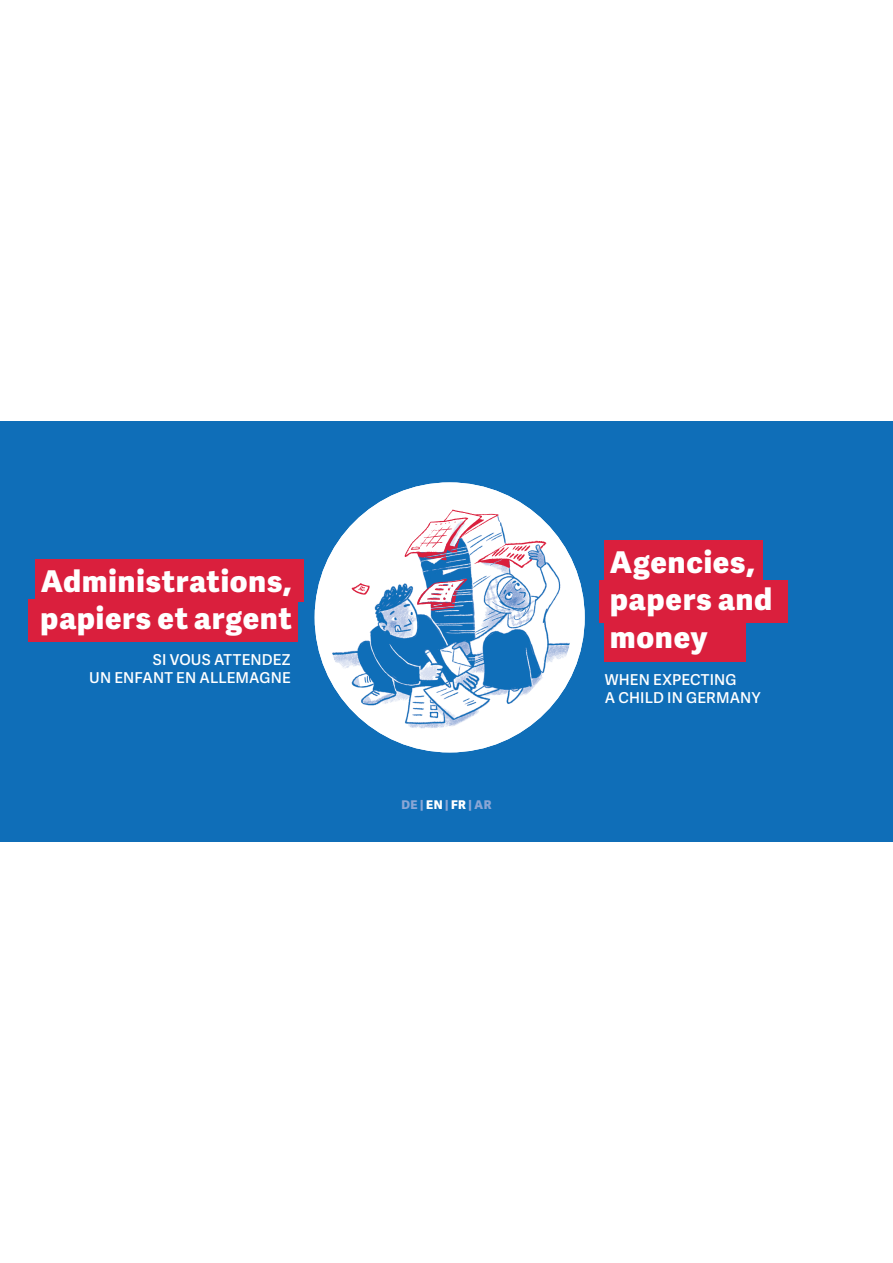
<style>
.page{position:relative;width:893px;height:1263px;background:#fff}
.page>*{position:absolute;margin:0;border:0;box-sizing:border-box;transform-origin:0 0}
.dt_Überschrift{font:800 30px/37.5px "Adelle Sans ARA";letter-spacing:.03em;color:#fff}
.t1{font:600 15px/18px "Adelle Sans ARA";letter-spacing:.01em;color:#fff;text-align:right}
.dt_Überschrift-2{font:800 12px "Adelle Sans ARA";letter-spacing:.045em;color:#8aa6d5}
.s1{color:#fff}
</style>
<div class="page">
<div style="left:0;top:421px;width:893px;height:421px;background:#0f6eb8"></div>
<div style="left:35px;top:560px;width:269px;height:42px;background:#da1f3d"></div>
<div style="left:28px;top:600px;width:269px;height:42px;background:#da1f3d"></div>
<div style="left:600px;top:581px;width:188px;height:42px;background:#da1f3d"></div>
<div style="left:604px;top:540px;width:158px;height:43px;background:#da1f3d"></div>
<div style="left:604px;top:620px;width:141px;height:42px;background:#da1f3d"></div>
<img style="left:321px;top:495px;width:258px;height:251px">
<div style="left:315px;top:482px;width:270px;height:270px;border:12px solid #fff;border-radius:50%"></div>
<p class="dt_Überschrift" style="left:41px;top:564px;width:252px">Administrations, papiers et argent</p>
<p class="t1" style="left:89px;top:652px;width:203px">SI VOUS ATTENDEZ<br>UN ENFANT EN ALLEMAGNE</p>
<p class="dt_Überschrift-2" style="left:401px;top:796px;width:92px">DE | <span class="s1">EN</span> | <span class="s1">FR</span> | AR</p>
<p class="dt_Überschrift" style="left:610px;top:545px;width:164px">Agencies, papers and money</p>
<p class="t1" style="left:605px;top:673px;width:157px;text-align:left">WHEN EXPECTING<br>A CHILD IN GERMANY</p>
</div>
